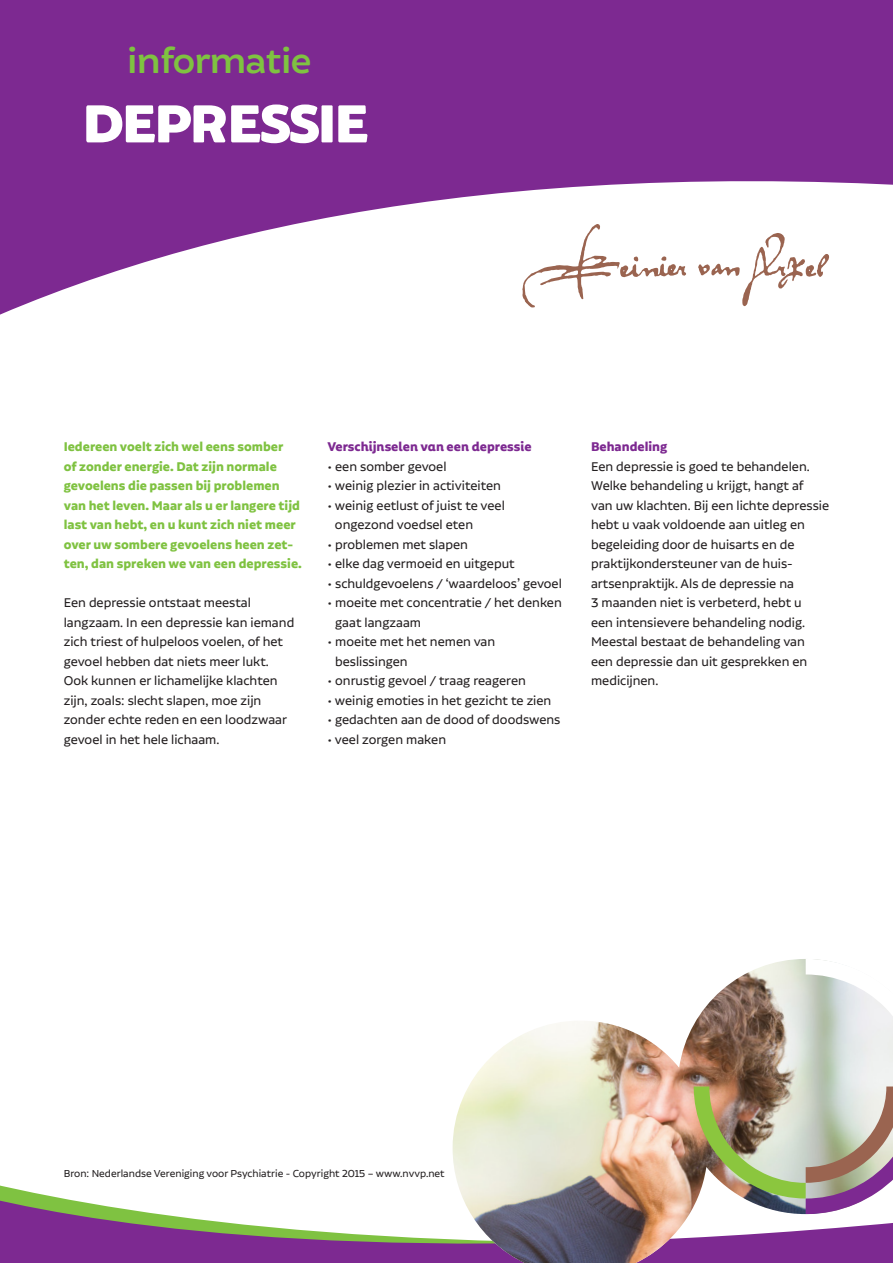
<style>
.page{position:relative;width:893px;height:1263px;background:#fff}
.page>*{position:absolute;margin:0;border:0;box-sizing:border-box;transform-origin:0 0}
.t1{font:900 57px "Brocha";letter-spacing:-.06em;color:#fff}
.t2{font:600 37.5px "Brocha";letter-spacing:-.02em;color:#7fc241}
.t3{font:15px/19.5px "Alvar Pro";color:#231f20}
.t4{font:700 15px/19.5px "Alvar Pro";color:#7fc241}
.t5{font:700 15px "Alvar Essential Alt";color:#7d2991}
.t6{font:700 15px "Alvar Pro";color:#7d2991}
.t7{font:12px "Alvar Pro";color:#231f20}
</style>
<div class="page">
<svg style="left:0;top:0;width:893px;height:315px;fill:#7d2991"></svg>
<svg style="left:0;top:1185px;width:60px;height:13px"></svg>
<svg style="left:0;top:1198px;width:453px;height:65px;fill:#7d2991"></svg>
<svg style="left:522px;top:224px;width:307px;height:84px"></svg>
<img style="left:453px;top:1021px;width:440px;height:242px">
<img style="left:694px;top:959px;width:199px;height:255px">
<p class="t2" style="left:127px;top:38px;width:186px">informatie</p>
<p class="t1" style="left:82px;top:88px;width:289px">DEPRESSIE</p>
<p class="t4" style="left:64px;top:437px;width:221px">Iedereen voelt zich wel eens somber</p>
<p class="t4" style="left:64px;top:456px;width:215px">of zonder energie. Dat zijn normale</p>
<p class="t4" style="left:64px;top:476px;width:240px">gevoelens die passen bij problemen van het leven. Maar als u er langere tijd last van hebt, en u kunt zich niet meer over uw sombere gevoelens heen zet&shy;ten, dan spreken we van een depressie.</p>
<p class="t3" style="left:64px;top:593px;width:189px">Een depressie ontstaat meestal</p>
<p class="t3" style="left:64px;top:612px;width:232px">langzaam. In een depressie kan iemand zich triest of hulpeloos voelen, of het gevoel hebben dat niets meer lukt.</p>
<p class="t3" style="left:64px;top:671px;width:225px">Ook kunnen er lichamelijke klachten zijn, zoals: slecht slapen, moe zijn zonder echte reden en een loodzwaar gevoel in het hele lichaam.</p>
<p class="t5" style="left:327px;top:438px;width:206px">Verschijnselen van een depressie</p>
<p class="t3" style="left:327px;top:456px;width:121px">• een somber gevoel</p>
<p class="t3" style="left:327px;top:476px;width:175px">• weinig plezier in activiteiten</p>
<p class="t3" style="left:335px;top:495px;width:171px;text-indent:-8px">• weinig eetlust of juist te veel ongezond voedsel eten</p>
<p class="t3" style="left:327px;top:534px;width:142px">• problemen met slapen</p>
<p class="t3" style="left:327px;top:554px;width:189px">• elke dag vermoeid en uitgeput</p>
<p class="t3" style="left:327px;top:573px;width:236px">• schuldgevoelens / ‘waardeloos’ gevoel</p>
<p class="t3" style="left:335px;top:593px;width:228px;text-indent:-8px">• moeite met concentratie / het denken gaat langzaam</p>
<p class="t3" style="left:335px;top:632px;width:162px;text-indent:-8px">• moeite met het nemen van beslissingen</p>
<p class="t3" style="left:327px;top:671px;width:200px">• onrustig gevoel / traag reageren</p>
<p class="t3" style="left:327px;top:690px;width:225px">• weinig emoties in het gezicht te zien</p>
<p class="t3" style="left:327px;top:710px;width:235px">• gedachten aan de dood of doodswens</p>
<p class="t3" style="left:327px;top:729px;width:120px">• veel zorgen maken</p>
<p class="t6" style="left:591px;top:438px;width:78px">Behandeling</p>
<p class="t3" style="left:591px;top:456px;width:220px">Een depressie is goed te behandelen.<br>Welke behandeling u krijgt, hangt af</p>
<p class="t3" style="left:591px;top:495px;width:240px">van uw klachten. Bij een lichte depressie hebt u vaak voldoende aan uitleg en</p>
<p class="t3" style="left:591px;top:534px;width:218px">begeleiding door de huisarts en de praktijkondersteuner van de huis&shy;artsenpraktijk. Als de depressie na<br>3 maanden niet is verbeterd, hebt u een intensievere behandeling nodig.<br>Meestal bestaat de behandeling van een depressie dan uit gesprekken en medicijnen.</p>
<p class="t7" style="left:64px;top:1167px;width:382px">Bron: Nederlandse Vereniging voor Psychiatrie - Copyright 2015 – www.nvvp.net</p>
</div>
